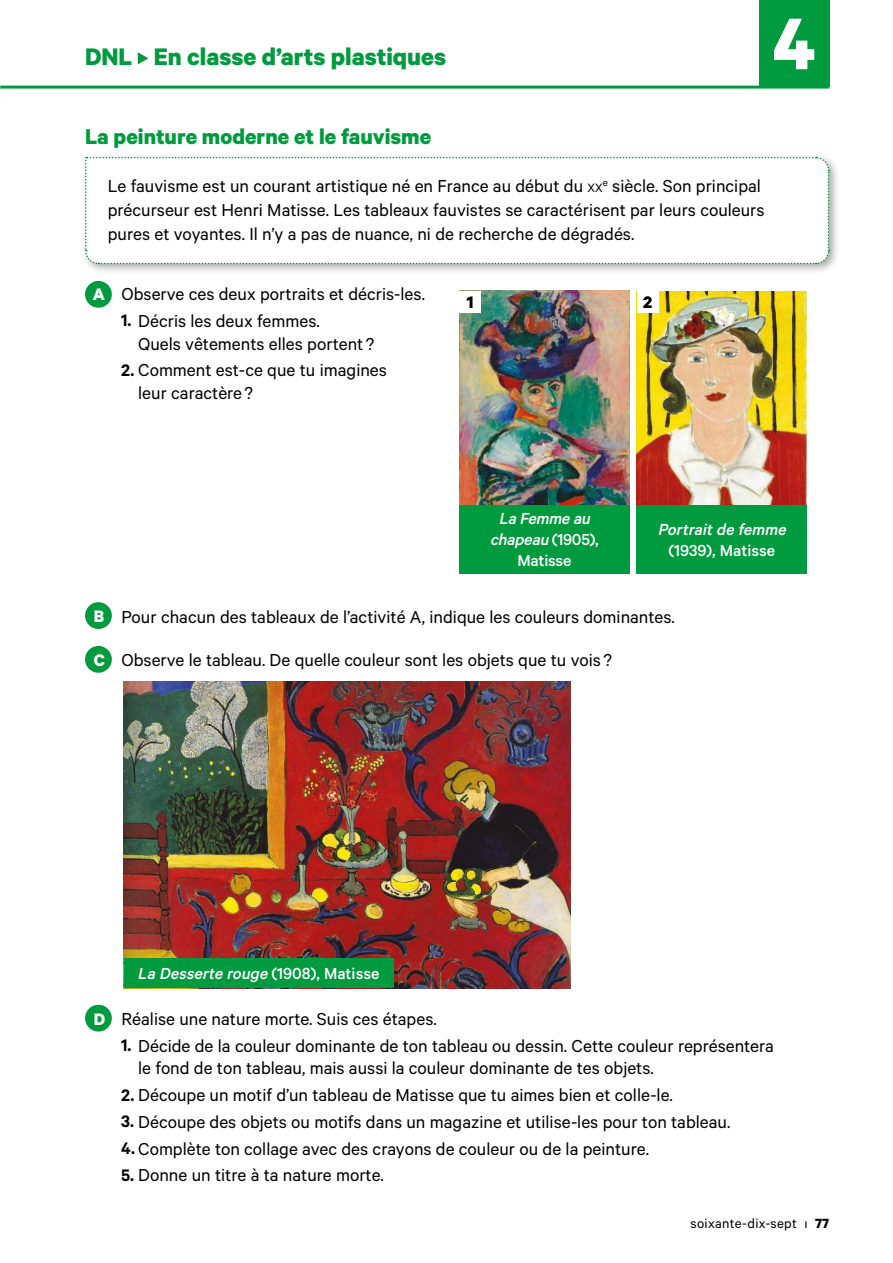
<style>
.page{position:relative;width:893px;height:1263px;background:#fff}
.page>*{position:absolute;margin:0;border:0;box-sizing:border-box;transform-origin:0 0}
.t1{font:700 82.35px "Calibre";color:#fff}
.t2{font:700 27px "Calibre";color:#009b3e}
._07_TITULO_ACTIVIDAD{font:700 24px "Calibre";color:#009b3e}
._05_TEXTO_GENERAL_Ca{font:19.5px/22.5px "Calibre";color:#000}
._01_ENUNCIADO_Ejerci{font:19.5px "Calibre";color:#000}
.t3{font:700 18.75px "Calibre";color:#fff}
._01_NUMERACION_Fotog{font:700 18.75px "Calibre";color:#000}
._05_TITULOS_FOTOGRAF{font:italic 500 18px/21px "Calibre";color:#fff;text-align:center}
._01_PAGINACION_DCHA{font:15px "Calibre";letter-spacing:.02em;color:#000}
.s1{font-size:13.65px}
.s2{font-weight:600;font-size:18.75px}
.s3{font-style:normal}
.s4{font-weight:700}
</style>
<div class="page">
<hr style="left:0;top:0;width:1px;height:1263px;background:#faf9f5">
<svg style="left:138px;top:52px;width:10px;height:12px"></svg>
<hr style="left:0;top:86px;width:829px;height:3px;background:#009b3e">
<div style="left:759px;top:0;width:70px;height:87px;background:#009b3e"></div>
<div style="left:85px;top:281px;width:27px;height:27px;background:#009b3e;border-radius:50%"></div>
<div style="left:85px;top:602px;width:27px;height:27px;background:#009b3e;border-radius:50%"></div>
<div style="left:85px;top:646px;width:27px;height:27px;background:#009b3e;border-radius:50%"></div>
<div style="left:85px;top:1005px;width:27px;height:26px;background:#009b3e;border-radius:50%"></div>
<div style="left:81px;top:152px;width:759px;height:123px;background:#000;opacity:.35"></div>
<svg style="left:84px;top:156px;width:746px;height:109px"></svg>
<img style="left:460px;top:291px;width:170px;height:214px">
<div style="left:459px;top:505px;width:171px;height:68px;background:#009b3e"></div>
<div style="left:459px;top:291px;width:22px;height:21px;background:#fff"></div>
<img style="left:637px;top:291px;width:170px;height:214px">
<div style="left:637px;top:505px;width:170px;height:68px;background:#009b3e"></div>
<div style="left:637px;top:291px;width:22px;height:21px;background:#fff"></div>
<img style="left:124px;top:681px;width:446px;height:307px">
<div style="left:124px;top:958px;width:269px;height:30px;background:#009b3e"></div>
<h2 class="t2" style="left:85px;top:40px;width:363px">DNL En classe d’arts plastiques</h2>
<h1 class="t1" style="left:772px;top:-7px;width:45px">4</h1>
<p class="_07_TITULO_ACTIVIDAD" style="left:85px;top:122px;width:348px">La peinture moderne et le fauvisme</p>
<p class="_05_TEXTO_GENERAL_Ca" style="left:108px;top:174px;width:658px;line-height:24px">Le fauvisme est un courant artistique né en France au début du <span class="s1">xx</span><sup>e</sup> siècle. Son principal précurseur est Henri Matisse. Les tableaux fauvistes se caractérisent par leurs couleurs pures et voyantes. Il n’y a pas de nuance, ni de recherche de dégradés.</p>
<p class="t3" style="left:93px;top:282px;width:14px">A</p>
<p class="_01_ENUNCIADO_Ejerci" style="left:122px;top:283px;width:305px">Observe ces deux portraits et décris-les.</p>
<p class="_05_TEXTO_GENERAL_Ca" style="left:138px;top:309px;width:238px;text-indent:-17px"><span class="s2">1.</span> Décris les deux femmes.<br>Quels vêtements elles portent ?</p>
<p class="_05_TEXTO_GENERAL_Ca" style="left:138px;top:358px;width:250px;text-indent:-17px"><span class="s2">2.</span> Comment est-ce que tu imagines leur caractère ?</p>
<p class="_01_NUMERACION_Fotog" style="left:467px;top:290px;width:8px">1</p>
<p class="_01_NUMERACION_Fotog" style="left:643px;top:290px;width:11px">2</p>
<p class="_05_TITULOS_FOTOGRAF" style="left:490px;top:507px;width:110px">La Femme au chapeau <span class="s3">(1905),<br>Matisse</span></p>
<p class="_05_TITULOS_FOTOGRAF" style="left:658px;top:518px;width:134px">Portraitde femme <span class="s3">(1939), Matisse</span></p>
<p class="t3" style="left:94px;top:605px;width:12px">B</p>
<p class="_01_ENUNCIADO_Ejerci" style="left:122px;top:605px;width:555px">Pour chacun des tableaux de l’activité A, indique les couleurs dominantes.</p>
<p class="t3" style="left:94px;top:648px;width:13px">C</p>
<p class="_01_ENUNCIADO_Ejerci" style="left:122px;top:649px;width:492px">Observe le tableau. De quelle couleur sont les objets que tu vois ?</p>
<p class="_05_TITULOS_FOTOGRAF" style="left:138px;top:963px;width:243px">La Desserte rouge <span class="s3">(1908), Matisse</span></p>
<p class="t3" style="left:94px;top:1007px;width:13px">D</p>
<p class="_01_ENUNCIADO_Ejerci" style="left:122px;top:1008px;width:317px">Réalise une nature morte. Suis ces étapes.</p>
<p class="_05_TEXTO_GENERAL_Ca" style="left:138px;top:1034px;width:637px;text-indent:-17px"><span class="s2">1.</span> Décide de la couleur dominante de ton tableau ou dessin. Cette couleur représentera le fond de ton tableau, mais aussi la couleur dominante de tes objets.</p>
<p class="_05_TEXTO_GENERAL_Ca" style="left:121px;top:1083px;width:553px"><span class="s2">2.</span> Découpe un motif d’un tableau de Matisse que tu aimes bien et colle-le.</p>
<p class="_05_TEXTO_GENERAL_Ca" style="left:121px;top:1110px;width:611px"><span class="s2">3.</span> Découpe des objets ou motifs dans un magazine et utilise-les pour ton tableau.</p>
<p class="_05_TEXTO_GENERAL_Ca" style="left:121px;top:1137px;width:529px"><span class="s2">4.</span> Complète ton collage avec des crayons de couleur ou de la peinture.</p>
<p class="_05_TEXTO_GENERAL_Ca" style="left:121px;top:1163px;width:264px"><span class="s2">5.</span> Donne un titre à ta nature morte.</p>
<p class="_01_PAGINACION_DCHA" style="left:691px;top:1214px;width:140px">soixante-dix-sept ı <span class="s4">77</span></p>
</div>
